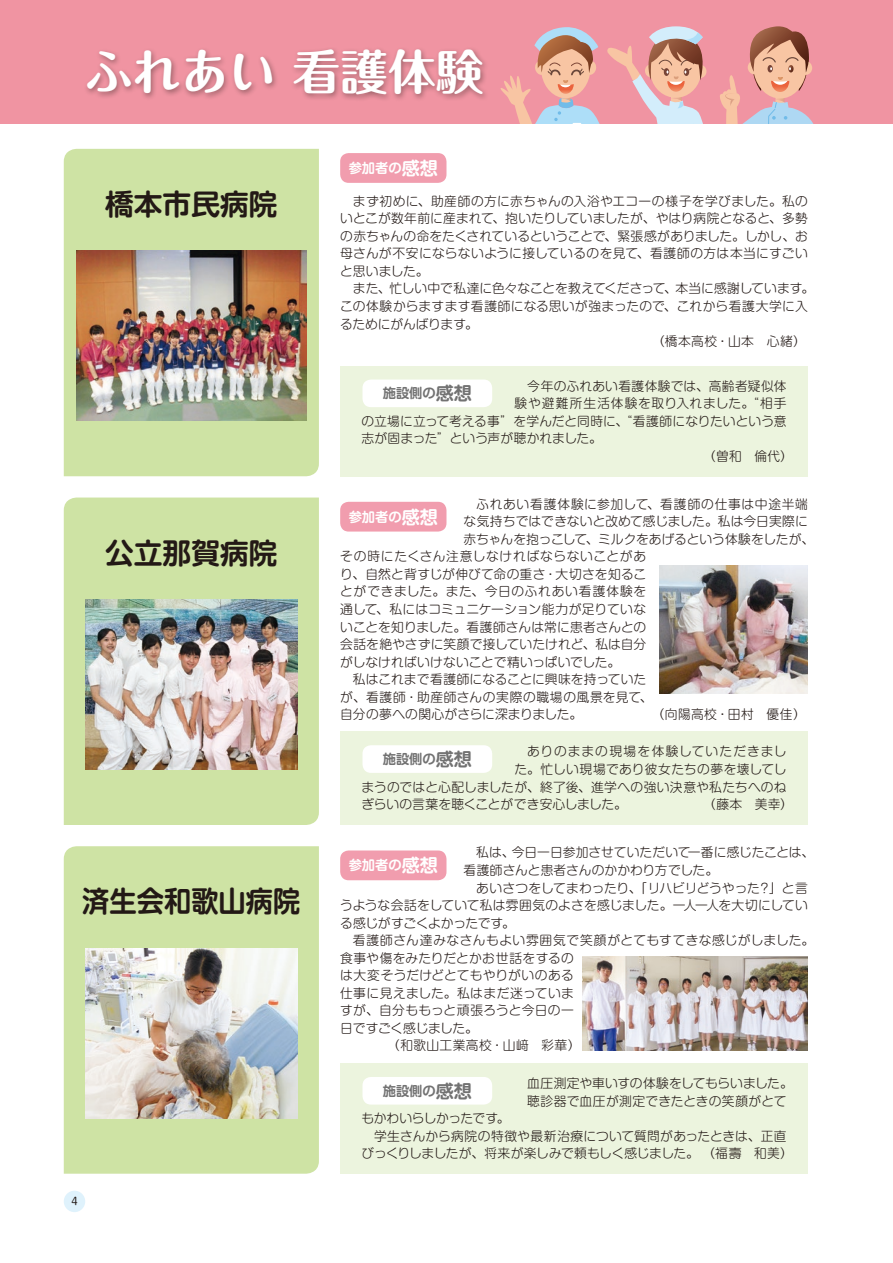
<style>
.page{position:relative;width:893px;height:1263px;background:#fff}
.page>*{position:absolute;margin:0;border:0;box-sizing:border-box;transform-origin:0 0}
.t1{font:700 47.85px "Maru Fo Pro";color:#fff}
.t2{font:700 28.65px "Shin M Go Pro De";color:#231916}
.t3{font:700 28.65px "Shin M Go Pro De";color:#231916;scale:.95 1}
.t4{font:700 13.35px "Shin M Go Pro De";color:#fff}
.t5{font:700 13.35px "Shin M Go Pro De";color:#727272}
.t6{font:300 12.75px/17.5px "Shin M Go Pro";letter-spacing:.015em;color:#231916}
.t7{font:300 12.75px "Shin M Go Pro";letter-spacing:-.025em;color:#231916}
.t8{font:300 12.75px "Shin M Go Pro";letter-spacing:.055em;color:#231916}
.t9{font:300 12.75px "Shin M Go Pro";letter-spacing:.035em;color:#231916}
.t10{font:300 12.75px "Shin M Go Pro";letter-spacing:-.01em;color:#231916}
.t11{font:300 12.75px "Shin M Go Pro";letter-spacing:.045em;color:#231916}
.t12{font:300 12.75px "Shin M Go Pro";letter-spacing:.05em;color:#231916}
.t13{font:300 12.75px "Shin M Go Pro";letter-spacing:.06em;color:#231916}
.t14{font:300 12.75px "Shin M Go Pro";letter-spacing:-.005em;color:#231916}
.t15{font:300 12.75px "Shin M Go Pro";letter-spacing:.08em;color:#231916}
.t16{font:300 12.75px "Shin M Go Pro";letter-spacing:-.015em;color:#231916}
.t17{font:10.2px "Shin M Go Pro";color:#231916}
.s1{font-size:18px}
</style>
<div class="page">
<div style="left:0;top:0;width:893px;height:123px;background:#f094a2"></div>
<div style="left:84px;top:46px;width:406px;height:56px;background:#231916;opacity:.4"></div>
<svg style="left:720px;top:26px;width:93px;height:97px"></svg>
<svg style="left:499px;top:26px;width:209px;height:98px"></svg>
<div style="left:64px;top:1191px;width:21px;height:21px;background:#dff2fc;border-radius:50%"></div>
<div style="left:340px;top:153px;width:106px;height:30px;background:#f19dae;border-radius:9px"></div>
<div style="left:340px;top:366px;width:468px;height:110px;background:#ecf4de"></div>
<div style="left:362px;top:379px;width:130px;height:28px;background:#fff;border-radius:9px"></div>
<div style="left:64px;top:149px;width:255px;height:327px;background:#cee3a4"></div>
<img style="left:77px;top:251px;width:229px;height:170px">
<div style="left:340px;top:502px;width:106px;height:29px;background:#f19dae;border-radius:9px"></div>
<div style="left:340px;top:731px;width:468px;height:94px;background:#ecf4de"></div>
<div style="left:362px;top:745px;width:130px;height:28px;background:#fff;border-radius:9px"></div>
<div style="left:64px;top:497px;width:255px;height:328px;background:#cee3a4"></div>
<div style="left:340px;top:850px;width:106px;height:30px;background:#f19dae;border-radius:9px"></div>
<div style="left:340px;top:1063px;width:468px;height:111px;background:#ecf4de"></div>
<div style="left:362px;top:1077px;width:130px;height:27px;background:#fff;border-radius:9px"></div>
<div style="left:64px;top:846px;width:255px;height:328px;background:#cee3a4"></div>
<img style="left:659px;top:566px;width:149px;height:127px">
<img style="left:85px;top:600px;width:213px;height:170px">
<img style="left:85px;top:948px;width:213px;height:170px">
<img style="left:583px;top:957px;width:225px;height:93px">
<h1 class="t1" style="left:85px;top:34px;width:400px">ふれあい 看護体験</h1>
<h2 class="t2" style="left:105px;top:181px;width:174px">橋本市民病院</h2>
<h2 class="t2" style="left:105px;top:530px;width:174px">公立那賀病院</h2>
<h2 class="t3" style="left:82px;top:878px;width:231px">済生会和歌山病院</h2>
<p class="t17" style="left:72px;top:1193px;width:8px">4</p>
<p class="t4" style="left:349px;top:157px;width:91px">参加者の<span class="s1">感想</span></p>
<p class="t6" style="left:340px;top:191px;width:469px;text-align:justify;text-indent:13px">まず初めに、助産師の方に赤ちゃんの入浴やエコーの様子を学びました。私のいとこが数年前に産まれて、抱いたりしていましたが、やはり病院となると、多勢の赤ちゃんの命をたくされているということで、緊張感がありました。しかし、お母さんが不安にならないように接しているのを見て、看護師の方は本当にすごいと思いました。</p>
<p class="t6" style="left:353px;top:278px;width:463px">また、忙しい中で私達に色々なことを教えてくださって、本当に感謝しています。</p>
<p class="t6" style="left:340px;top:296px;width:469px">この体験からますます看護師になる思いが強まったので、これから看護大学に入</p>
<p class="t16" style="left:340px;top:313px;width:139px">るためにがんばります。</p>
<p class="t6" style="left:652px;top:331px;width:155px">（橋本高校・山本　心緒）</p>
<p class="t6" style="left:527px;top:376px;width:261px">今年のふれあい看護体験では、高齢者疑似体</p>
<p class="t13" style="left:514px;top:393px;width:274px">験や避難所生活体験を取り入れました。“相手</p>
<p class="t6" style="left:361px;top:411px;width:427px">の立場に立って考える事”を学んだと同時に、“看護師になりたいという意</p>
<p class="t6" style="left:361px;top:428px;width:242px">志が固まった”という声が聴かれました。</p>
<p class="t6" style="left:703px;top:446px;width:91px">（曽和　倫代）</p>
<p class="t5" style="left:383px;top:382px;width:91px">施設側の<span class="s1">感想</span></p>
<p class="t8" style="left:476px;top:494px;width:333px">ふれあい看護体験に参加して、看護師の仕事は中途半端</p>
<p class="t6" style="left:463px;top:511px;width:346px">な気持ちではできないと改めて感じました。私は今日実際に</p>
<p class="t10" style="left:463px;top:529px;width:352px">赤ちゃんを抱っこして、ミルクをあげるという体験をしたが、</p>
<p class="t12" style="left:340px;top:546px;width:308px">その時にたくさん注意しなければならないことがあ</p>
<p class="t6" style="left:340px;top:564px;width:308px">り、自然と背すじが伸びて命の重さ・大切さを知るこ</p>
<p class="t8" style="left:340px;top:581px;width:308px">とができました。また、今日のふれあい看護体験を</p>
<p class="t6" style="left:340px;top:599px;width:308px">通して、私にはコミュニケーション能力が足りていな</p>
<p class="t6" style="left:340px;top:616px;width:308px">いことを知りました。看護師さんは常に患者さんとの</p>
<p class="t6" style="left:340px;top:634px;width:308px">会話を絶やさずに笑顔で接していたけれど、私は自分</p>
<p class="t6" style="left:340px;top:651px;width:282px">がしなければいけないことで精いっぱいでした。</p>
<p class="t6" style="left:353px;top:669px;width:295px">私はこれまで看護師になることに興味を持っていた</p>
<p class="t11" style="left:340px;top:687px;width:314px">が、看護師・助産師さんの実際の職場の風景を見て、</p>
<p class="t6" style="left:340px;top:704px;width:244px">自分の夢への関心がさらに深まりました。</p>
<p class="t6" style="left:652px;top:704px;width:155px">（向陽高校・田村　優佳）</p>
<p class="t4" style="left:349px;top:506px;width:91px">参加者の<span class="s1">感想</span></p>
<p class="t15" style="left:527px;top:741px;width:261px">ありのままの現場を体験していただきまし</p>
<p class="t6" style="left:514px;top:759px;width:274px">た。忙しい現場であり彼女たちの夢を壊してし</p>
<p class="t6" style="left:361px;top:776px;width:427px">まうのではと心配しましたが、終了後、進学への強い決意や私たちへのね</p>
<p class="t14" style="left:361px;top:794px;width:267px">ぎらいの言葉を聴くことができ安心しました。</p>
<p class="t6" style="left:703px;top:794px;width:91px">（藤本　美幸）</p>
<p class="t5" style="left:383px;top:748px;width:91px">施設側の<span class="s1">感想</span></p>
<p class="t6" style="left:463px;top:842px;width:352px;text-indent:13px">私は、今日一日参加させていただいて一番に感じたことは、看護師さんと患者さんのかかわり方でした。</p>
<p class="t6" style="left:340px;top:877px;width:469px;text-align:justify;text-indent:136px">あいさつをしてまわったり、「リハビリどうやった？」と言うような会話をしていて私は雰囲気のよさを感じました。一人一人を大切にしている感じがすごくよかったです。</p>
<p class="t9" style="left:353px;top:930px;width:463px">看護師さん達みなさんもよい雰囲気で笑顔がとてもすてきな感じがしました。</p>
<p class="t6" style="left:340px;top:948px;width:235px">食事や傷をみたりだとかお世話をするの</p>
<p class="t6" style="left:340px;top:965px;width:235px">は大変そうだけどとてもやりがいのある</p>
<p class="t6" style="left:340px;top:983px;width:235px">仕事に見えました。私はまだ迷っていま</p>
<p class="t6" style="left:340px;top:1000px;width:235px">すが、自分ももっと頑張ろうと今日の一</p>
<p class="t7" style="left:340px;top:1018px;width:139px">日ですごく感じました。</p>
<p class="t6" style="left:387px;top:1035px;width:195px">（和歌山工業高校・山﨑　彩華）</p>
<p class="t4" style="left:349px;top:854px;width:91px">参加者の<span class="s1">感想</span></p>
<p class="t5" style="left:383px;top:1080px;width:91px">施設側の<span class="s1">感想</span></p>
<p class="t6" style="left:527px;top:1073px;width:267px">血圧測定や車いすの体験をしてもらいました。聴診器で血圧が測定できたときの笑顔がとて</p>
<p class="t7" style="left:361px;top:1108px;width:150px">もかわいらしかったです。</p>
<p class="t6" style="left:374px;top:1126px;width:414px">学生さんから病院の特徴や最新治療について質問があったときは、正直</p>
<p class="t7" style="left:361px;top:1143px;width:433px">びっくりしましたが、将来が楽しみで頼もしく感じました。（福壽　和美）</p>
</div>
